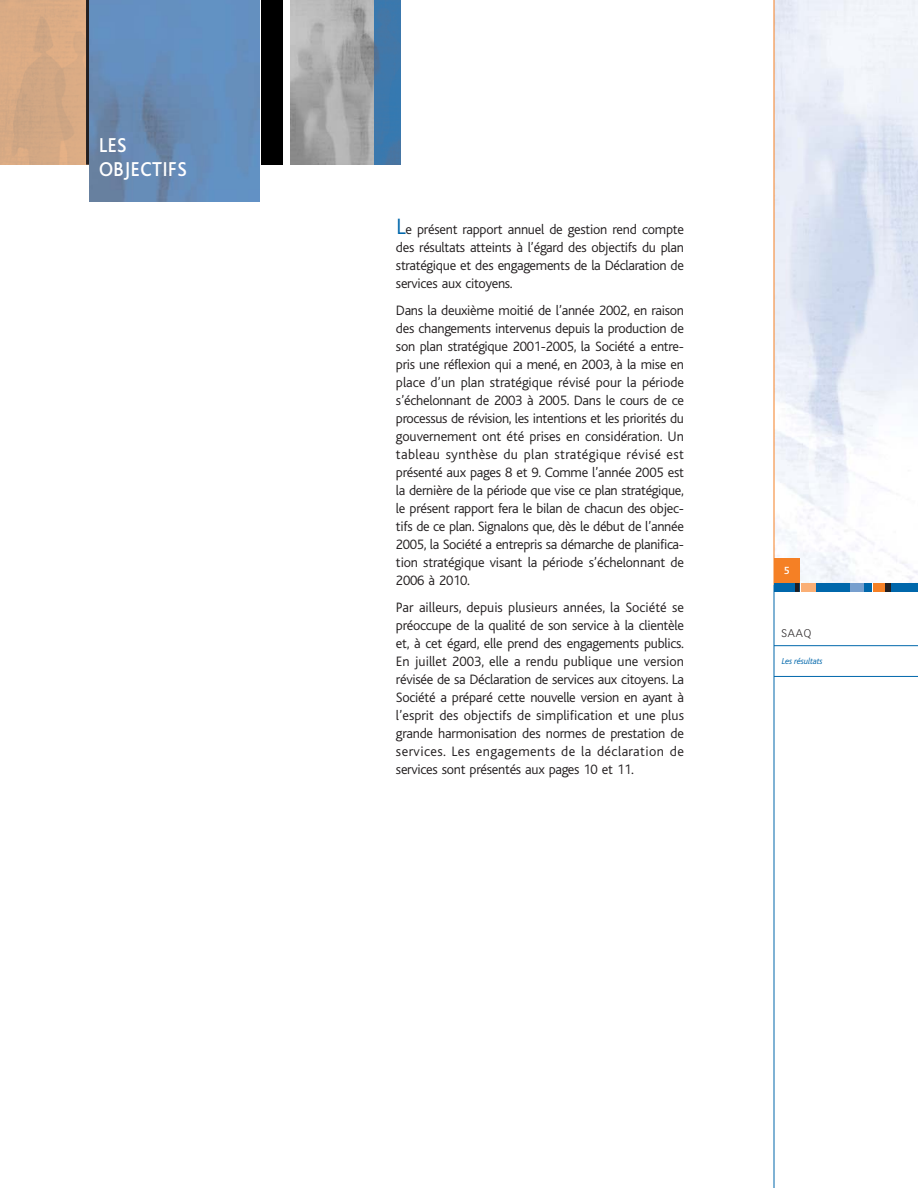
<style>
.page{position:relative;width:918px;height:1188px;background:#fff}
.page>*{position:absolute;margin:0;border:0;box-sizing:border-box;transform-origin:0 0}
.t1{font:500 21px/24px "Bliss";letter-spacing:.03em;color:#fff;scale:.9 1}
.t2{font:300 14.25px/18px "Bliss";letter-spacing:-.02em;color:#231f20;text-align:justify}
.t3{font:300 10.8px "Vectora LH";color:#231f20}
.t4{font:500 10.8px "Bliss";color:#fff}
.t5{font:italic 300 9px "Bliss";letter-spacing:-.02em;color:#0067ab}
.s1{font-size:23.25px;color:#0067ab}
</style>
<div class="page">
<svg style="left:86px;top:0;width:4px;height:165px"></svg>
<img style="left:90px;top:0;width:169px;height:202px">
<div style="left:261px;top:0;width:22px;height:165px;background:#000"></div>
<img style="left:291px;top:0;width:83px;height:165px">
<img style="left:374px;top:0;width:26px;height:165px">
<img style="left:775px;top:0;width:143px;height:585px">
<hr style="left:774px;top:585px;width:1px;height:603px;background:#0067ab">
<hr style="left:774px;top:645px;width:144px;height:1px;background:#0067ab">
<hr style="left:774px;top:676px;width:144px;height:1px;background:#0067ab">
<div style="left:774px;top:558px;width:25px;height:25px;background:#f58025"></div>
<hr style="left:774px;top:0;width:1px;height:585px;background:#f58025">
<div style="left:774px;top:583px;width:25px;height:9px;background:#0067ab"></div>
<div style="left:891px;top:583px;width:27px;height:9px;background:#0067ab"></div>
<div style="left:802px;top:583px;width:14px;height:9px;background:#faaf75"></div>
<div style="left:885px;top:583px;width:6px;height:9px;background:#231f20"></div>
<div style="left:795px;top:583px;width:5px;height:9px;background:#231f20"></div>
<div style="left:816px;top:583px;width:56px;height:9px;background:#0067ab"></div>
<div style="left:874px;top:583px;width:11px;height:9px;background:#f58025"></div>
<div style="left:850px;top:583px;width:14px;height:9px;background:#779fce"></div>
<h1 class="t1" style="left:99px;top:135px;width:99px">LES<br>OBJECTIFS</h1>
<p class="t2" style="left:396px;top:221px;width:290px"><span class="s1">L</span>e présent rapport annuel de gestion rend compte des résultats atteints à l’égard des objectifs du plan stratégique et des engagements de la Déclaration de services aux citoyens.</p>
<p class="t2" style="left:396px;top:302px;width:290px">Dans la deuxième moitié de l’année 2002, en raison des changements intervenus depuis la production de son plan stratégique 2001-2005, la Société a entre&shy;pris une réflexion qui a mené, en 2003, à la mise en place d’un plan stratégique révisé pour la période s’échelonnant de 2003 à 2005. Dans le cours de ce processus de révision, les intentions et les priorités du gouvernement ont été prises en considération. Un tableau synthèse du plan stratégique révisé est présenté aux pages 8 et 9. Comme l’année 2005 est la dernière de la période que vise ce plan stratégique, le présent rapport fera le bilan de chacun des objec&shy;tifs de ce plan. Signalons que, dès le début de l’année 2005, la Société a entrepris sa démarche de planifica&shy;tion stratégique visant la période s’échelonnant de 2006 à 2010.</p>
<p class="t2" style="left:396px;top:599px;width:290px">Par ailleurs, depuis plusieurs années, la Société se préoccupe de la qualité de son service à la clientèle et, à cet égard, elle prend des engagements publics.<br>En juillet 2003, elle a rendu publique une version révisée de sa Déclaration de services aux citoyens. La Société a préparé cette nouvelle version en ayant à l’esprit des objectifs de simplification et une plus grande harmonisation des normes de prestation de services. Les engagements de la déclaration de services sont présentés aux pages 10 et 11.</p>
<p class="t4" style="left:784px;top:567px;width:7px">5</p>
<p class="t3" style="left:781px;top:629px;width:31px">SAAQ</p>
<p class="t5" style="left:782px;top:658px;width:42px">Les résultats</p>
</div>
